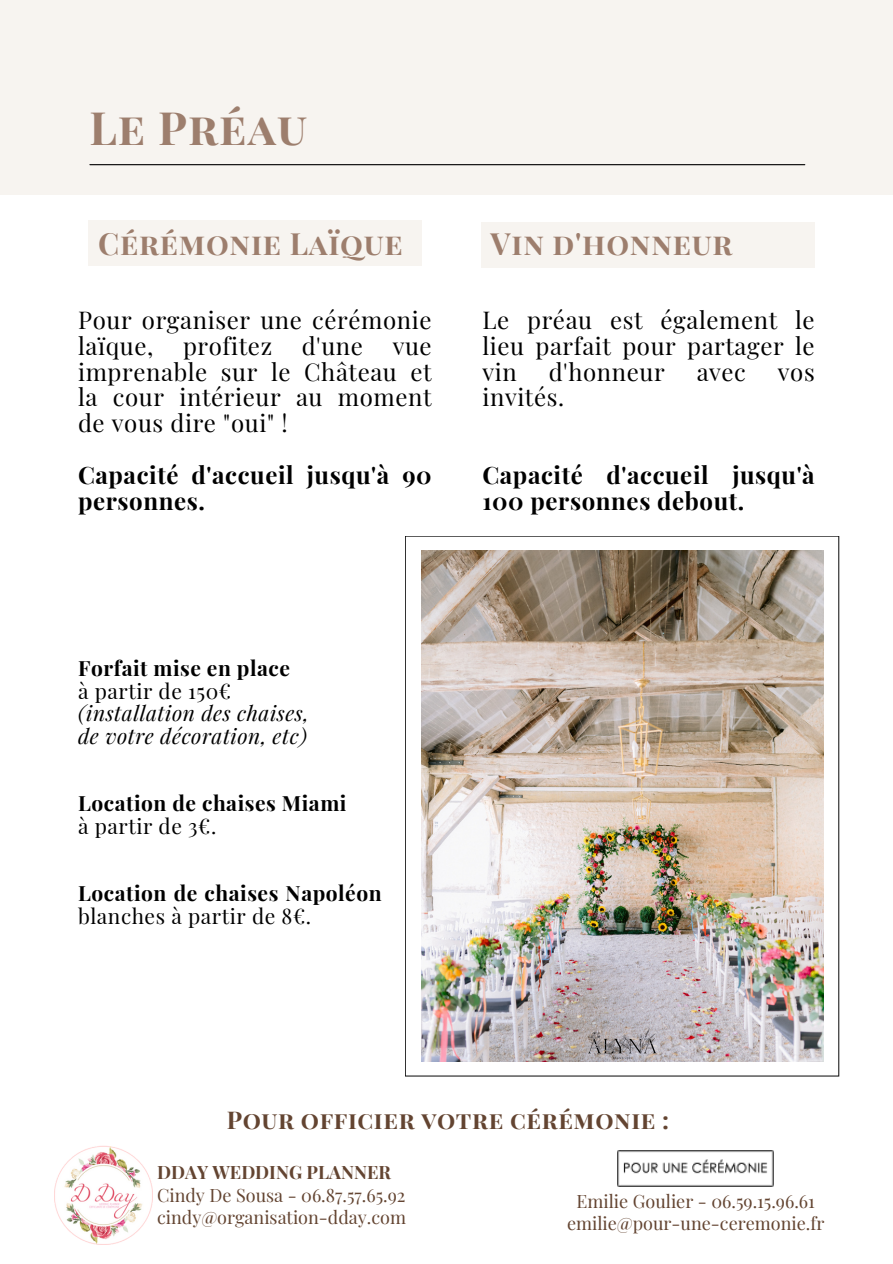
<style>
.page{position:relative;width:893px;height:1264px;background:#fff}
.page>*{position:absolute;margin:0;border:0;box-sizing:border-box;transform-origin:0 0}
.t1{font:700 45px "Playfair Display SC";letter-spacing:.025em;color:#9d7e6d}
.t2{font:700 30px "Playfair Display SC";letter-spacing:.025em;color:#9d7e6d}
.t3{font:24px/25.8px "Playfair Display";letter-spacing:.025em;color:#000;text-align:justify}
.t4{font:700 24px/25.8px "Playfair Display";letter-spacing:.025em;color:#000}
.t5{font:700 24px "Playfair Display SC";letter-spacing:.025em;color:#634431}
.t6{font:700 21px/22.5px "Playfair Display";letter-spacing:.025em;color:#000}
.t7{font:italic 21px/22.5px "Playfair Display";letter-spacing:.025em;color:#000}
.t8{font:18px/22.5px "Playfair Display";color:#634431}
.t9{font:700 18px "Playfair Display SC";color:#634431}
.s1{font-weight:700;font-style:normal}
.s2{font-style:normal}
.s3{font-weight:400}
</style>
<div class="page">
<div style="left:0;top:0;width:892px;height:194px;background:#f7f4f0"></div>
<div style="left:89px;top:221px;width:333px;height:45px;background:#f7f4f0"></div>
<div style="left:481px;top:222px;width:333px;height:45px;background:#f7f4f0"></div>
<svg style="left:405px;top:536px;width:434px;height:540px"></svg>
<img style="left:421px;top:550px;width:402px;height:511px">
<hr style="left:90px;top:164px;width:714px;height:1px;background:#000">
<img style="left:54px;top:1146px;width:98px;height:98px">
<img style="left:617px;top:1150px;width:157px;height:37px">
<img style="left:584px;top:1024px;width:77px;height:38px">
<p class="t1" style="left:89px;top:96px;width:219px">Le Préau</p>
<h5 class="t2" style="left:98px;top:223px;width:306px">Cérémonie Laïque</h5>
<h4 class="t3" style="left:78px;top:306px;width:355px">Pour organiser une cérémonie laïque, profitez d'une vue imprenable sur le Château et la cour intérieur au moment de vous dire "oui" !</h4>
<h3 class="t4" style="left:78px;top:461px;width:355px">Capacité d'accueil jusqu'à 90 personnes.</h3>
<p class="t2" style="left:490px;top:223px;width:243px">Vin d'honneur</p>
<h3 class="t3" style="left:482px;top:306px;width:334px">Le préau est également le lieu parfait pour partager le vin</h3>
<h3 class="t3" style="left:548px;top:357px;width:117px">d'honneur</h3>
<h3 class="t3" style="left:696px;top:357px;width:51px">avec</h3>
<h3 class="t3" style="left:777px;top:357px;width:38px">vos</h3>
<h3 class="t3" style="left:482px;top:383px;width:83px">invités.</h3>
<p class="t4" style="left:482px;top:461px;width:334px">Capacité d'accueil jusqu'à<br>100 personnes debout.</p>
<h5 class="t7" style="left:78px;top:656px;width:232px"><span class="s1">Forfait mise en place<br></span><span class="s2">à partir de 150€ </span>(installation des chaises, de votre décoration, etc)</h5>
<h5 class="t6" style="left:78px;top:791px;width:270px">Location de chaises Miami <span class="s3">à partir de 3€.</span></h5>
<p class="t6" style="left:78px;top:881px;width:305px">Location de chaises Napoléon <span class="s3">blanches à partir de 8€.</span></p>
<p class="t5" style="left:227px;top:1102px;width:444px">Pour officier votre cérémonie :</p>
<p class="t9" style="left:157px;top:1159px;width:235px">DDAY WEDDING PLANNER</p>
<p class="t8" style="left:157px;top:1182px;width:250px">Cindy De Sousa - 06.87.57.65.92 cindy@organisation-dday.com</p>
<h2 class="t8" style="left:576px;top:1188px;width:240px">Emilie Goulier - 06.59.15.96.61</h2>
<h4 class="t8" style="left:567px;top:1211px;width:259px">emilie@pour-une-ceremonie.fr</h4>
</div>
